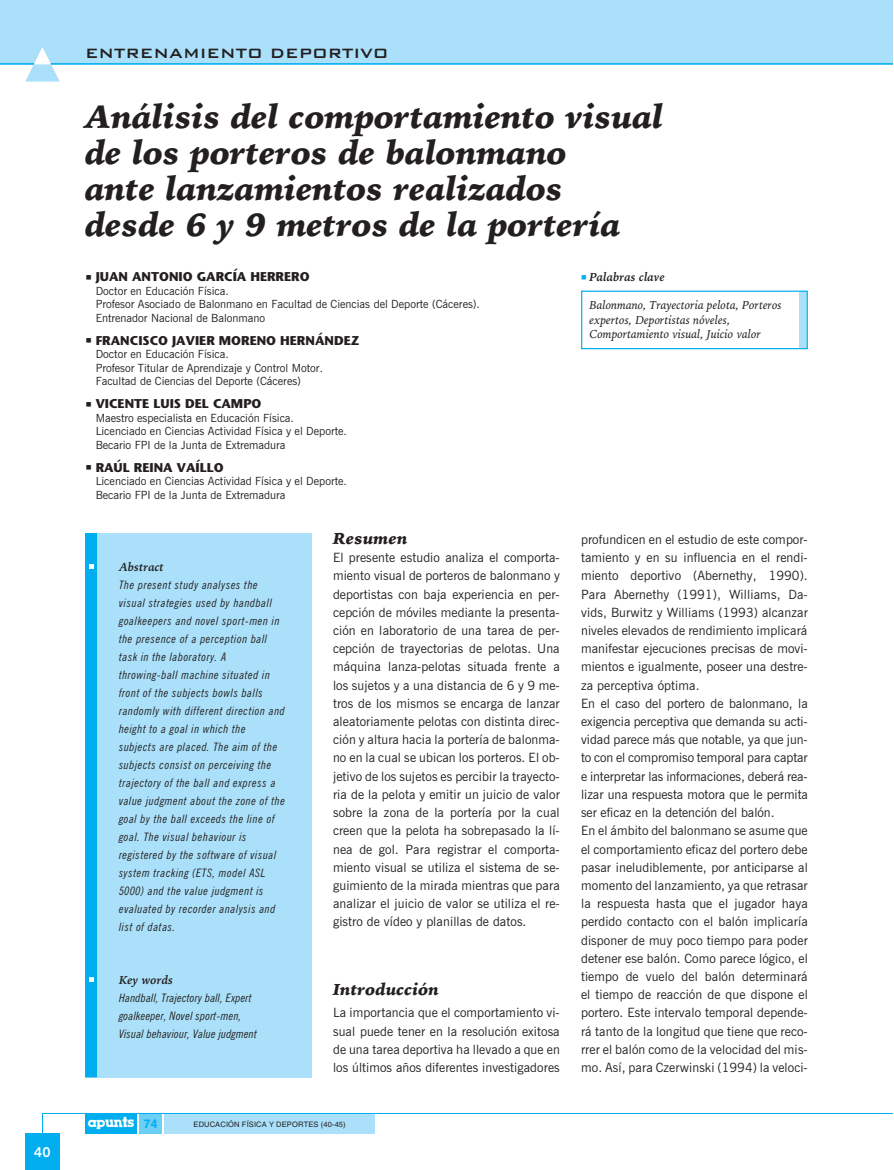
<style>
.page{position:relative;width:894px;height:1170px;background:#fff}
.page>*{position:absolute;margin:0;border:0;box-sizing:border-box;transform-origin:0 0}
.t1{font:italic 33px/36px "Iowan Old St Blk BT";color:#231f20}
.t2{font:18px "Bank Gothic Md BT";color:#231f20}
.t3{font:italic 16.5px "Iowan Old St Blk BT";letter-spacing:.01em;color:#231f20}
.t4{font:700 13.5px "News Goth BT";color:#fff}
.t5{font:12.75px/18.1px "News Goth BT";letter-spacing:.005em;color:#231f20;text-align:justify}
.t6{font:700 12.75px "Stone Sans";color:#231f20}
.t7{font:italic 12px/14.4px "Iowan Old St BT";color:#231f20}
.t8{font:italic 700 12px "Iowan Old St BT";color:#231f20}
.t9{font:700 12px "Helvetica";color:#00aeef}
.t10{font:italic 11.7px/18px "News Goth Cn BT";letter-spacing:.05em;color:#231f20}
.t11{font:italic 11.7px/18px "News Goth Cn BT";letter-spacing:.02em;color:#231f20}
.t12{font:11.25px/13.5px "News Goth BT";color:#231f20}
.t13{font:7.5px "Helvetica";letter-spacing:.015em;color:#231f20}
.s1{color:#00aeef}
</style>
<div class="page">
<div style="left:0;top:1px;width:893px;height:63px;background:#aae0f9"></div>
<hr style="left:0;top:63px;width:893px;height:1px;background:#00aeef">
<div style="left:26px;top:1133px;width:34px;height:37px;background:#00aeef"></div>
<svg style="left:26px;top:47px;width:33px;height:34px"></svg>
<div style="left:85px;top:533px;width:227px;height:544px;background:#aae0f9"></div>
<div style="left:85px;top:533px;width:12px;height:544px;background:#00aeef"></div>
<div style="left:799px;top:291px;width:8px;height:57px;background:#aae0f9"></div>
<div style="left:581px;top:291px;width:227px;height:58px;border:1px solid #00aeef"></div>
<svg style="left:89px;top:565px;width:4px;height:4px"></svg>
<svg style="left:89px;top:978px;width:4px;height:4px"></svg>
<svg style="left:42px;top:1113px;width:851px;height:21px"></svg>
<p class="t4" style="left:34px;top:1147px;width:18px">40</p>
<h2 class="t2" style="left:85px;top:45px;width:305px">ENTRENAMIENTO DEPORTIVO</h2>
<h1 class="t1" style="left:85px;top:102px;width:580px">Aná li sis del com por ta mien to vi sual de los por te ros de ba lon ma no<br>ante lan za mien tos rea li za dos<br>des de 6 y 9 me tros de la por te ría</h1>
<p class="t6" style="left:85px;top:271px;width:226px">▪ JUAN ANTO NIO GAR CÍA HE RRE RO</p>
<p class="t12" style="left:96px;top:285px;width:386px">Doc tor en Edu ca ción Fí si ca.<br>Pro fe sor Aso cia do de Ba lon ma no en Fa cul tad de Cien cias del De por te (Cá ce res).<br>Entre na dor Na cio nal de Ba lon ma no</p>
<p class="t6" style="left:85px;top:335px;width:276px">▪ FRAN CIS CO JA VIER MO RE NO HER NÁN DEZ</p>
<p class="t12" style="left:96px;top:349px;width:229px">Doc tor en Edu ca ción Fí si ca.<br>Pro fe sor Ti tu lar de Apren di za je y Con trol Mo tor.<br>Fa cul tad de Cien cias del De por te (Cá ce res)</p>
<p class="t6" style="left:85px;top:398px;width:178px">▪ VI CEN TE LUIS DEL CAMPO</p>
<p class="t12" style="left:96px;top:412px;width:253px">Maes tro es pe cia lis ta en Edu ca ción Fí si ca.<br>Li cen cia do en Cien cias Acti vi dad Fí si ca y el De por te.<br>Be ca rio FPI de la Jun ta de Extre ma du ra</p>
<p class="t6" style="left:85px;top:462px;width:140px">▪ RAÚL REI NA VAÍLLO</p>
<p class="t12" style="left:96px;top:476px;width:253px">Li cen cia do en Cien cias Acti vi dad Fí si ca y el De por te.<br>Be ca rio FPI de la Jun ta de Extre ma du ra</p>
<p class="t3" style="left:333px;top:531px;width:76px">Resumen</p>
<p class="t5" style="left:333px;top:550px;width:228px">El pre sen te es tu dio ana li za el com por ta - mien to vi sual de por te ros de ba lon ma no y de por tis tas con baja ex pe rien cia en per - cep ción de mó vi les me dian te la pre sen ta&shy;ción en la bo ra to rio de una ta rea de per - cep ción de tra yec to rias de pe lo tas. Una má qui na lan za-pelotas si tua da fren te a los su je tos y a una distan cia de 6 y 9 me - tros de los mis mos se en carga de lan zar alea to ria men te pe lo tas con dis tin ta di rec&shy;ción y al tu ra ha cia la por te ría de ba lon ma - no en la cual se ubi can los porte ros. El ob - je ti vo de los su je tos es per ci bir la tra yec to - ria de la pe lo ta y emi tir un jui cio de va lor so bre la zona de la por te ría por la cual creen que la pe lo ta ha so bre pa sa do la lí - nea de gol. Para regis trar el com por ta - mien to vi sual se uti li za el siste ma de se - gui mien to de la mi ra da mien tras que para ana li zar el jui cio de va lor se uti li za el re - gis tro de ví deo y plani llas de da tos.</p>
<p class="t8" style="left:581px;top:272px;width:85px"><span class="s1">■</span> Pa la bras cla ve</p>
<p class="t7" style="left:590px;top:299px;width:194px">Ba lon ma no, Tra yec to ria pe lo ta, Por te ros ex per tos, De por tis tas nó ve les,<br>Com por ta mien to vi sual, Jui cio va lor</p>
<p class="t5" style="left:581px;top:532px;width:228px;text-align:left">pro fun di cen en el estu dio de este com por - ta mien to y en su in fluen cia en el ren di - mien to de por ti vo (Aber nethy, 1990).<br>Para Aber nethy (1991), Wi lliams, Da - vids, Bur witz y Wi lliams (1993) al can zar ni ve les ele va dos de ren di mien to im pli ca rá ma ni fes tar eje cu cio nes pre ci sas de mo vi - mien tos e igual men te, po seer una des tre - za per cep ti va óp ti ma.<br>En el caso del por te ro de ba lon ma no, la exi gen cia per cep ti va que de man da su ac ti - vi dad pa re ce más que nota ble, ya que jun - to con el com pro mi so tem po ral para captar e in ter pre tar las in for ma cio nes, de be rá rea - li zar una res pues ta mo to ra que le per mi ta ser efi caz en la de ten ción del ba lón.<br>En el ám bi to del ba lon ma no se asu me que el com por ta mien to efi caz del por te ro debe pa sar ine lu di ble men te, por an ti ci par se al mo men to del lan za mien to, ya que re tra sar la res pues ta has ta que el ju ga dor haya per di do con tac to con el ba lón im pli ca ría dis po ner de muy poco tiem po para po der de te ner ese ba lón. Como pa re ce ló gi co, el tiem po de vue lo del ba lón de ter mi na rá el tiem po de reac ción de que dis po ne el por te ro. Este in ter va lo tem po ral de pen de - rá tan to de la lon gi tud que tie ne que re co - rrer el balón como de la ve lo ci dad del mis - mo. Así, para Czer wins ki (1994) la ve lo ci -</p>
<p class="t8" style="left:119px;top:562px;width:46px">Abstract</p>
<p class="t10" style="left:119px;top:577px;width:168px">The present study analyses the visual strategies used by handball goalkeepers and novel sport-men in the presence of a perception ball task in the laboratory. A throwing-ball machine situated in front of the subjects bowls balls randomly with different direction and height to a goal in which the subjects are placed. The aim of the subjects consist on perceiving the trajectory of the ball and express a value judgment about the zone of the goal by the ball exceeds the line of goal. The visual behaviour is registered by the software of visual system tracking (ETS, model ASL<br>5000) and the value judgment is evaluated by recorder analysis and list of datas.</p>
<p class="t8" style="left:119px;top:975px;width:56px">Key words</p>
<p class="t11" style="left:119px;top:990px;width:139px">Hand ball, Tra jec tory ball, Ex pert goal kee per, No vel sport-men,<br>Vi sual beha viour, Va lue judg ment</p>
<p class="t3" style="left:333px;top:982px;width:107px">Introducción</p>
<p class="t5" style="left:333px;top:1005px;width:228px">La im por tan cia que el com por ta mien to vi - sual pue de te ner en la re so lu ción exi to sa de una ta rea depor ti va ha lle va do a que en los úl ti mos años di fe ren tes in ves ti ga do res</p>
<p class="t9" style="left:144px;top:1119px;width:15px">74</p>
<p class="t13" style="left:194px;top:1121px;width:154px">EDUCACIÓN FÍSICA Y DEPORTES (40-45)</p>
</div>
